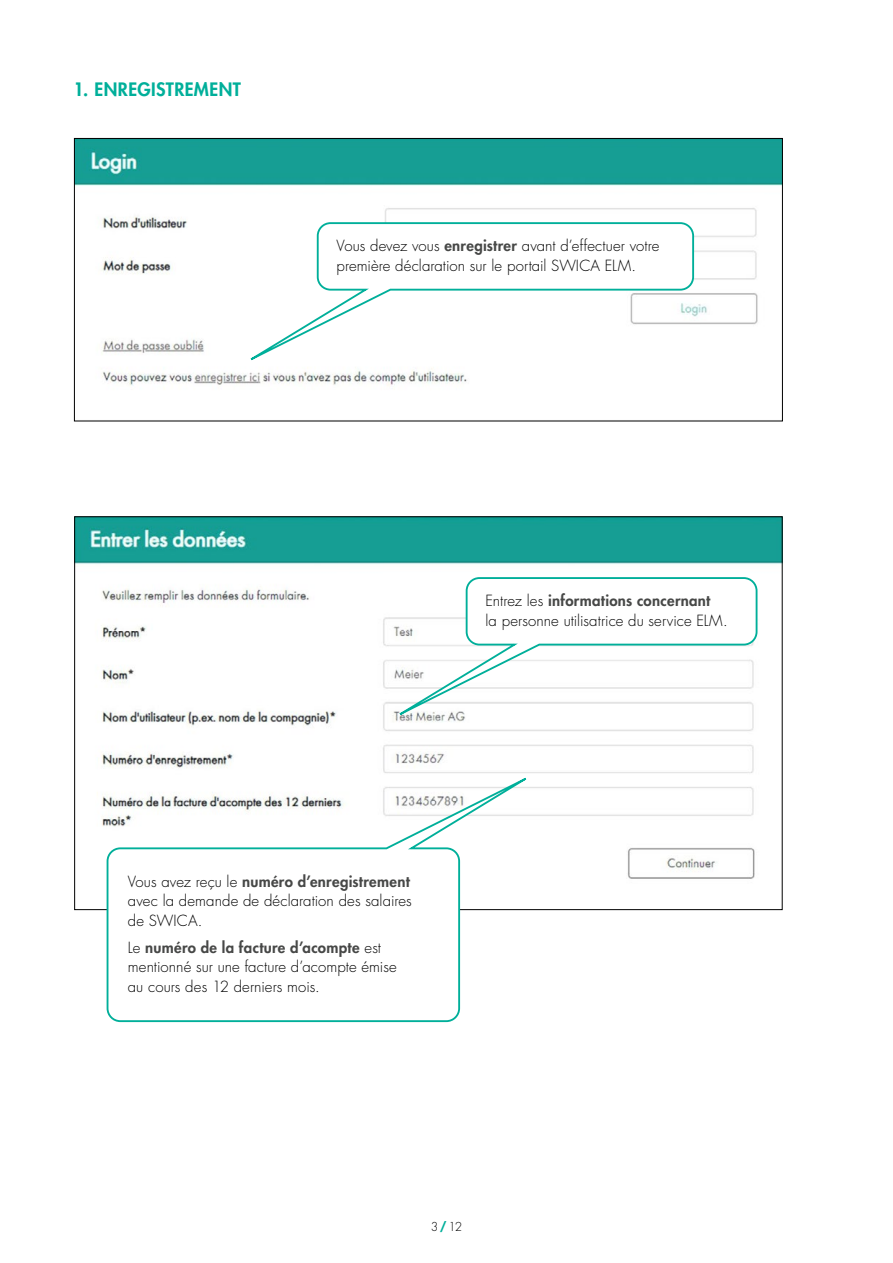
<style>
.page{position:relative;width:893px;height:1263px;background:#fff}
.page>*{position:absolute;margin:0;border:0;box-sizing:border-box;transform-origin:0 0}
.t1{font:800 18px "Futura Std";letter-spacing:.02em;color:#00af9a}
.t2{font:300 15px/19.5px "Futura Std";letter-spacing:.005em;color:#000}
.t3{font:300 12px "Futura Std";color:#000}
.s1{font-weight:800;color:#474847}
.s2{font-weight:700;color:#00af9a}
</style>
<div class="page">
<img style="left:76px;top:518px;width:705px;height:361px">
<img style="left:76px;top:140px;width:705px;height:246px">
<svg style="left:212px;top:221px;width:483px;height:160px"></svg>
<svg style="left:360px;top:576px;width:398px;height:160px"></svg>
<svg style="left:106px;top:757px;width:459px;height:266px"></svg>
<p class="t1" style="left:74px;top:78px;width:169px">1. ENREGISTREMENT</p>
<p class="t2" style="left:337px;top:236px;width:324px">Vous devez vous <span class="s1">enregistrer</span> avant d’effectuer votre première déclaration sur le portail SWICA ELM.</p>
<p class="t2" style="left:485px;top:591px;width:244px">Entrez les <span class="s1">informations concernant<br></span>la personne utilisatrice du service ELM.</p>
<p class="t2" style="left:128px;top:872px;width:285px">Vous avez reçu le <span class="s1">numéro d’enregistrement </span>avec la demande de déclaration des salaires de SWICA.</p>
<p class="t2" style="left:128px;top:938px;width:270px">Le <span class="s1">numéro de la facture d’acompte</span> est mentionné sur une facture d’acompte émise au cours des 12 derniers mois.</p>
<p class="t3" style="left:431px;top:1219px;width:33px">3<span class="s2">/</span>12</p>
</div>
